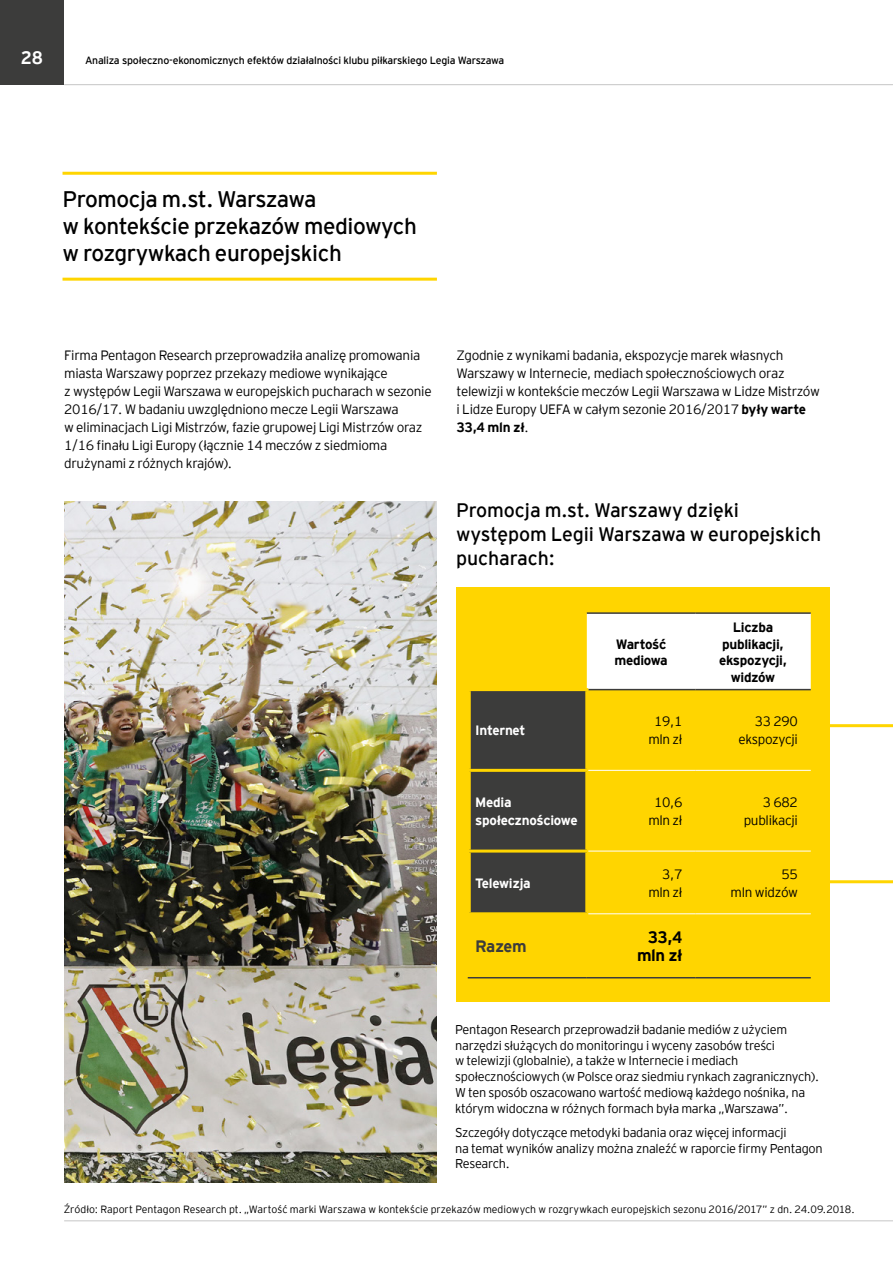
<style>
.page{position:relative;width:893px;height:1263px;background:#fff}
.page>*{position:absolute;margin:0;border:0;box-sizing:border-box;transform-origin:0 0}
.t1{font:22.5px/27px "EY Interstate";letter-spacing:-.02em;color:#000}
.t2{font:19.5px/24px "EY Interstate";letter-spacing:-.005em;color:#000}
.t3{font:700 18px "EY Interstate";color:#fff}
.t4{font:700 16.5px/18px "EY Interstate";letter-spacing:-.02em;color:#000;text-align:right}
.t5{font:700 16.5px "EY Interstate";letter-spacing:-.03em;color:#3c3c3b}
.t6{font:300 13.5px/18px "EY Interstate";letter-spacing:-.02em;color:#000;text-align:right}
.t7{font:700 13.5px/16.5px "EY Interstate";letter-spacing:-.02em;color:#000}
.t8{font:700 13.5px/18px "EY Interstate";letter-spacing:-.02em;color:#fff}
.t9{font:300 12.75px/15.8px "EY Interstate";letter-spacing:-.02em;color:#000}
.t10{font:300 10.5px "EY Interstate";letter-spacing:-.005em;color:#000}
.t11{font:10.5px "EY Interstate";letter-spacing:-.02em;color:#000}
.s1{font-weight:700}
</style>
<div class="page">
<hr style="left:64px;top:1220px;width:829px;height:1px;background:#c6c6c6">
<img style="left:64px;top:502px;width:373px;height:680px">
<div style="left:456px;top:587px;width:373px;height:414px;background:#ffd500"></div>
<svg style="left:471px;top:613px;width:340px;height:299px"></svg>
<hr style="left:587px;top:612px;width:108px;height:2px;background:#3c3c3b">
<hr style="left:695px;top:612px;width:116px;height:2px;background:#3c3c3b">
<hr style="left:588px;top:689px;width:107px;height:1px;background:#3c3c3b">
<hr style="left:695px;top:689px;width:116px;height:1px;background:#3c3c3b">
<hr style="left:468px;top:688px;width:120px;height:3px;background:#ffd500">
<hr style="left:585px;top:691px;width:3px;height:78px;background:#ffd500">
<hr style="left:468px;top:769px;width:120px;height:3px;background:#ffd500">
<hr style="left:585px;top:772px;width:3px;height:77px;background:#ffd500">
<hr style="left:468px;top:849px;width:120px;height:3px;background:#ffd500">
<hr style="left:585px;top:852px;width:3px;height:60px;background:#ffd500">
<hr style="left:588px;top:770px;width:107px;height:1px;background:#fff">
<hr style="left:695px;top:770px;width:116px;height:1px;background:#fff">
<hr style="left:588px;top:851px;width:107px;height:1px;background:#fff">
<hr style="left:695px;top:851px;width:116px;height:1px;background:#fff">
<hr style="left:588px;top:913px;width:107px;height:1px;background:#fff">
<hr style="left:695px;top:913px;width:116px;height:1px;background:#fff">
<hr style="left:468px;top:977px;width:119px;height:1px;background:#3c3c3b">
<hr style="left:587px;top:977px;width:108px;height:1px;background:#3c3c3b">
<hr style="left:695px;top:977px;width:116px;height:1px;background:#3c3c3b">
<svg style="left:829px;top:587px;width:64px;height:142px"></svg>
<svg style="left:829px;top:879px;width:64px;height:102px"></svg>
<hr style="left:63px;top:172px;width:374px;height:3px;background:#ffd500">
<hr style="left:63px;top:278px;width:374px;height:3px;background:#ffd500">
<div style="left:0;top:0;width:64px;height:85px;background:#3c3c3b"></div>
<hr style="left:64px;top:84px;width:829px;height:1px;background:#c6c6c6">
<h3 class="t3" style="left:21px;top:44px;width:23px">28</h3>
<p class="t11" style="left:85px;top:53px;width:421px">Analiza społeczno-ekonomicznych efektów działalności klubu piłkarskiego Legia Warszawa</p>
<h1 class="t1" style="left:63px;top:184px;width:356px">Promocja m.st. Warszawa<br>w kontekście przekazów mediowych w rozgrywkach europejskich</h1>
<p class="t6" style="left:64px;top:345px;width:369px;text-align:left">Firma Pentagon Research przeprowadziła analizę promowania miasta Warszawy poprzez przekazy mediowe wynikające<br>z występów Legii Warszawa w europejskich pucharach w sezonie 2016/17. W badaniu uwzględniono mecze Legii Warszawa<br>w eliminacjach Ligi Mistrzów, fazie grupowej Ligi Mistrzów oraz 1/16 finału Ligi Europy (łącznie 14 meczów z siedmioma drużynami z różnych krajów).</p>
<p class="t6" style="left:456px;top:345px;width:365px;text-align:left">Zgodnie z wynikami badania, ekspozycje marek własnych Warszawy w Internecie, mediach społecznościowych oraz telewizji w kontekście meczów Legii Warszawa w Lidze Mistrzów i Lidze Europy UEFA w całym sezonie 2016/2017 <span class="s1">były warte 33,4 mln zł</span>.</p>
<h2 class="t2" style="left:456px;top:497px;width:367px">Promocja m.st. Warszawy dzięki występom Legii Warszawa w europejskich pucharach:</h2>
<p class="t7" style="left:614px;top:635px;width:55px">Wartość mediowa</p>
<p class="t7" style="left:719px;top:618px;width:69px;text-align:center">Liczba publikacji, ekspozycji, widzów</p>
<p class="t8" style="left:475px;top:721px;width:52px">Internet</p>
<p class="t6" style="left:648px;top:712px;width:36px;text-align:center">19,1 mln zł</p>
<p class="t6" style="left:738px;top:712px;width:61px">33 290 ekspozycji</p>
<p class="t8" style="left:475px;top:792px;width:104px">Media społecznościowe</p>
<p class="t6" style="left:648px;top:792px;width:36px;text-align:center">10,6 mln zł</p>
<p class="t6" style="left:744px;top:792px;width:56px">3 682 publikacji</p>
<p class="t8" style="left:475px;top:873px;width:57px">Telewizja</p>
<p class="t6" style="left:648px;top:864px;width:36px">3,7 mln zł</p>
<p class="t6" style="left:731px;top:864px;width:69px">55<br>mln widzów</p>
<p class="t5" style="left:475px;top:935px;width:53px">Razem</p>
<p class="t4" style="left:637px;top:927px;width:47px">33,4 mln zł</p>
<p class="t9" style="left:455px;top:1021px;width:365px">Pentagon Research przeprowadził badanie mediów z użyciem narzędzi służących do monitoringu i wyceny zasobów treści<br>w telewizji (globalnie), a także w Internecie i mediach społecznościowych (w Polsce oraz siedmiu rynkach zagranicznych).<br>W ten sposób oszacowano wartość mediową każdego nośnika, na którym widoczna w różnych formach była marka „Warszawa”.</p>
<p class="t9" style="left:455px;top:1124px;width:369px">Szczegóły dotyczące metodyki badania oraz więcej informacji<br>na temat wyników analizy można znaleźć w raporcie firmy Pentagon<br>Research.</p>
<p class="t10" style="left:64px;top:1201px;width:792px">Źródło: Raport Pentagon Research pt. „Wartość marki Warszawa w kontekście przekazów mediowych w rozgrywkach europejskich sezonu 2016/2017” z dn. 24.09.2018.</p>
</div>
